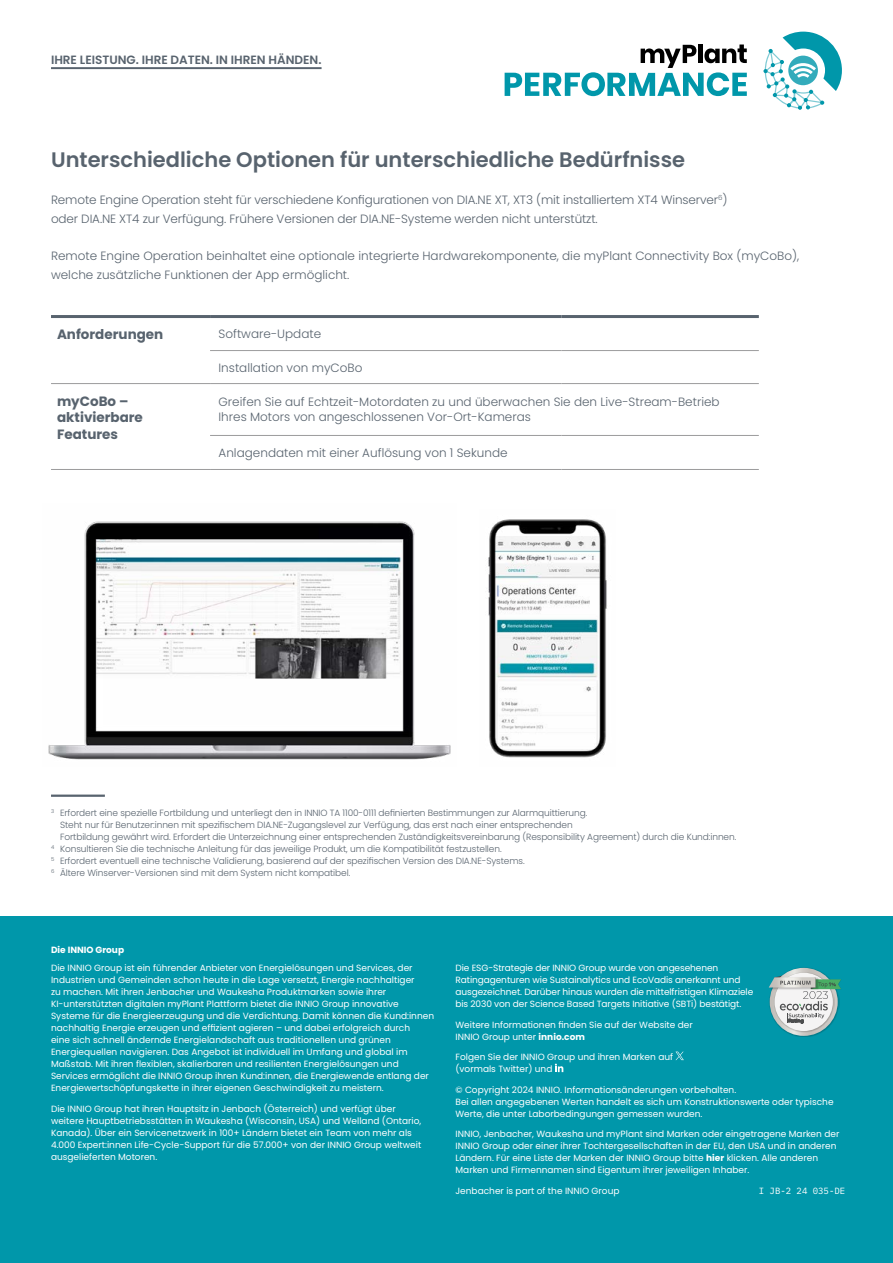
<style>
.page{position:relative;width:893px;height:1263px;background:#fff}
.page>*{position:absolute;margin:0;border:0;box-sizing:border-box;transform-origin:0 0}
.t1{font:600 21px "Poppins";color:#58636e}
.t2{font:700 13.5px/16.2px "Poppins";color:#58636e}
.t3{font:300 12px/18.8px "Poppins";color:#58636e}
.t4{font:600 12px "Poppins";color:#58636e}
.t5{font:9px/12px "Poppins";color:#fff}
.t6{font:300 9px "Poppins";letter-spacing:-.01em;color:#58636e}
.t7{font:9px "IBM Plex Mono";color:#fff}
.t8{font:700 9px "Poppins";color:#fff}
.s1{font-weight:700}
</style>
<div class="page">
<div style="left:0;top:917px;width:893px;height:346px;background:#0097aa"></div>
<hr style="left:51px;top:794px;width:54px;height:3px;background:#58636e">
<hr style="left:51px;top:67px;width:271px;height:2px;background:#58636e">
<img style="left:786px;top:967px;width:36px;height:70px">
<svg style="left:770px;top:968px;width:68px;height:68px"></svg>
<img style="left:776px;top:972px;width:56px;height:60px">
<div style="left:774px;top:973px;width:59px;height:58px;background:#f5f4f4;border-radius:50%"></div>
<svg style="left:769px;top:975px;width:72px;height:48px"></svg>
<svg style="left:763px;top:32px;width:79px;height:78px"></svg>
<svg style="left:505px;top:45px;width:242px;height:51px"></svg>
<hr style="left:210px;top:350px;width:351px;height:1px;background:#9c9c9d">
<hr style="left:210px;top:383px;width:351px;height:1px;background:#9c9c9d">
<hr style="left:210px;top:435px;width:351px;height:1px;background:#9c9c9d">
<hr style="left:210px;top:469px;width:351px;height:1px;background:#9c9c9d">
<hr style="left:561px;top:350px;width:198px;height:1px;background:#9c9c9d">
<hr style="left:561px;top:383px;width:198px;height:1px;background:#9c9c9d">
<hr style="left:561px;top:435px;width:198px;height:1px;background:#9c9c9d">
<hr style="left:561px;top:469px;width:198px;height:1px;background:#9c9c9d">
<hr style="left:51px;top:383px;width:159px;height:1px;background:#9c9c9d">
<hr style="left:51px;top:315px;width:159px;height:3px;background:#58636e">
<hr style="left:210px;top:315px;width:351px;height:3px;background:#58636e">
<hr style="left:561px;top:315px;width:198px;height:3px;background:#58636e">
<hr style="left:51px;top:469px;width:159px;height:1px;background:#9c9c9d">
<img style="left:48px;top:521px;width:403px;height:239px">
<img style="left:488px;top:519px;width:119px;height:239px">
<svg style="left:675px;top:1051px;width:9px;height:9px"></svg>
<svg style="left:555px;top:1063px;width:8px;height:9px"></svg>
<h3 class="t4" style="left:51px;top:52px;width:272px">IHRE LEISTUNG. IHRE DATEN. IN IHREN HÄNDEN.</h3>
<h1 class="t1" style="left:51px;top:147px;width:636px">Unterschiedliche Optionen für unterschiedliche Bedürfnisse</h1>
<h3 class="t3" style="left:51px;top:190px;width:678px">Remote Engine Operation steht für verschiedene Konfigurationen von DIA.NE XT, XT3 (mit installiertem XT4 Winserver<sup>6</sup>) oder DIA.NE XT4 zur Verfügung. Frühere Versionen der DIA.NE-Systeme werden nicht unterstützt.</h3>
<h3 class="t3" style="left:51px;top:247px;width:750px">Remote Engine Operation beinhaltet eine optionale integrierte Hardwarekomponente, die myPlant Connectivity Box (myCoBo), welche zusätzliche Funktionen der App ermöglicht.</h3>
<h2 class="t2" style="left:57px;top:326px;width:108px">Anforderungen</h2>
<h3 class="t3" style="left:219px;top:325px;width:104px">Software-Update</h3>
<h3 class="t3" style="left:219px;top:358px;width:145px">Installation von myCoBo</h3>
<h2 class="t2" style="left:57px;top:393px;width:87px">myCoBo – aktivierbare<br>Features</h2>
<h3 class="t3" style="left:219px;top:394px;width:503px;line-height:15px">Greifen Sie auf Echtzeit-Motordaten zu und überwachen Sie den Live-Stream-Betrieb<br>Ihres Motors von angeschlossenen Vor-Ort-Kameras</h3>
<h3 class="t3" style="left:219px;top:444px;width:290px">Anlagendaten mit einer Auflösung von 1 Sekunde</h3>
<p class="t6" style="left:51px;top:807px;width:538px"><sup>3</sup> Erfordert eine spezielle Fortbildung und unterliegt den in INNIO TA 1100-0111 definierten Bestimmungen zur Alarmquittierung.</p>
<p class="t6" style="left:60px;top:819px;width:514px">Steht nur für Benutzer:innen mit spezifischem DIA.NE-Zugangslevel zur Verfügung, das erst nach einer entsprechenden</p>
<p class="t6" style="left:60px;top:831px;width:678px">Fortbildung gewährt wird. Erfordert die Unterzeichnung einer entsprechenden Zuständigkeitsvereinbarung (Responsibility Agreement) durch die Kund:innen.</p>
<p class="t6" style="left:51px;top:843px;width:452px"><sup>4</sup> Konsultieren Sie die technische Anleitung für das jeweilige Produkt, um die Kompatibilität festzustellen.</p>
<p class="t6" style="left:51px;top:855px;width:475px"><sup>5</sup> Erfordert eventuell eine technische Validierung, basierend auf der spezifischen Version des DIA.NE-Systems.</p>
<p class="t6" style="left:51px;top:867px;width:301px"><sup>6</sup> Ältere Winserver-Versionen sind mit dem System nicht kompatibel.</p>
<p class="t8" style="left:51px;top:944px;width:75px">Die INNIO Group</p>
<p class="t5" style="left:51px;top:962px;width:385px">Die INNIO Group ist ein führender Anbieter von Energielösungen und Services, der Industrien und Gemeinden schon heute in die Lage versetzt, Energie nachhaltiger<br>zu machen. Mit ihren Jenbacher und Waukesha Produktmarken sowie ihrer KI-unterstützten digitalen myPlant Plattform bietet die INNIO Group innovative Systeme für die Energieerzeugung und die Verdichtung. Damit können die Kund:innen nachhaltig Energie erzeugen und effizient agieren – und dabei erfolgreich durch<br>eine sich schnell ändernde Energielandschaft aus traditionellen und grünen Energiequellen navigieren. Das Angebot ist individuell im Umfang und global im Maßstab. Mit ihren flexiblen, skalierbaren und resilienten Energielösungen und Services ermöglicht die INNIO Group ihren Kund:innen, die Energiewende entlang der Energiewertschöpfungskette in ihrer eigenen Geschwindigkeit zu meistern.</p>
<p class="t5" style="left:51px;top:1102px;width:372px">Die INNIO Group hat ihren Hauptsitz in Jenbach (Österreich) und verfügt über weitere Hauptbetriebsstätten in Waukesha (Wisconsin, USA) und Welland (Ontario, Kanada). Über ein Servicenetzwerk in 100+ Ländern bietet ein Team von mehr als 4.000 Expert:innen Life-Cycle-Support für die 57.000+ von der INNIO Group weltweit ausgelieferten Motoren.</p>
<p class="t5" style="left:455px;top:962px;width:299px">Die ESG-Strategie der INNIO Group wurde von angesehenen Ratingagenturen wie Sustainalytics und EcoVadis anerkannt und ausgezeichnet. Darüber hinaus wurden die mittelfristigen Klimaziele bis 2030 von der Science Based Targets Initiative (SBTi) bestätigt.</p>
<p class="t5" style="left:455px;top:1018px;width:239px">Weitere Informationen finden Sie auf der Website der<br>INNIO Group unter <span class="s1">innio.com</span></p>
<p class="t5" style="left:455px;top:1051px;width:219px">Folgen Sie der INNIO Group und ihren Marken auf (vormals Twitter) und</p>
<p class="t5" style="left:455px;top:1083px;width:380px">© Copyright 2024 INNIO. Informationsänderungen vorbehalten.<br>Bei allen angegebenen Werten handelt es sich um Konstruktionswerte oder typische<br>Werte, die unter Laborbedingungen gemessen wurden.</p>
<p class="t5" style="left:455px;top:1128px;width:385px">INNIO, Jenbacher, Waukesha und myPlant sind Marken oder eingetragene Marken der INNIO Group oder einer ihrer Tochtergesellschaften in der EU, den USA und in anderen Ländern. Für eine Liste der Marken der INNIO Group bitte <span class="s1">hier</span> klicken. Alle anderen Marken und Firmennamen sind Eigentum ihrer jeweiligen Inhaber.</p>
<p class="t5" style="left:455px;top:1184px;width:166px">Jenbacher is part of the INNIO Group</p>
<p class="t7" style="left:759px;top:1183px;width:88px">I JB-2 24 035-DE</p>
</div>
